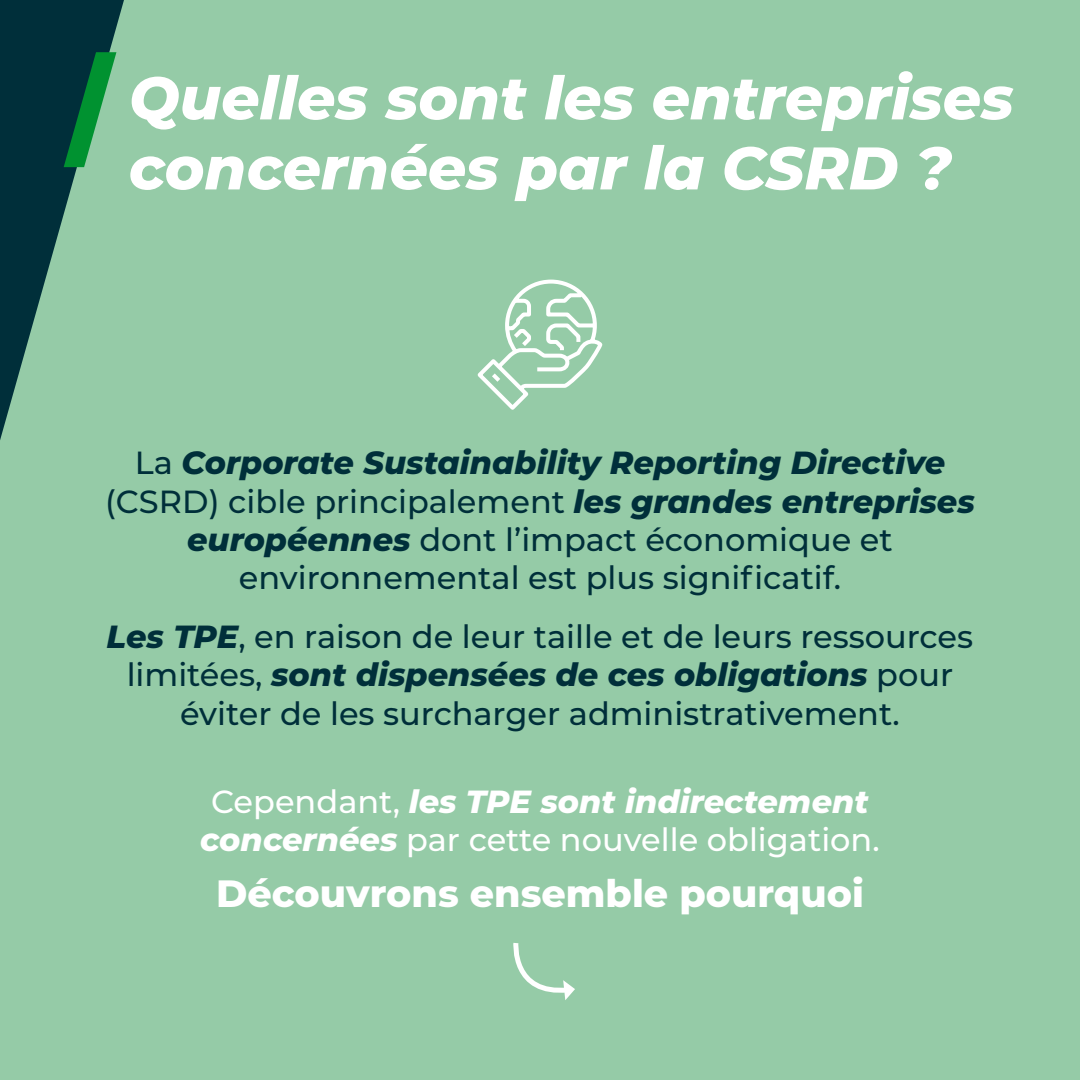
<style>
.page{position:relative;width:1080px;height:1080px;background:#95cba7}
.page>*{position:absolute;margin:0;border:0;box-sizing:border-box;transform-origin:0 0}
.t1{font:italic 800 60px/70px "Montserrat";color:#fff}
.t2{font:800 38px "Montserrat";color:#fff}
.t3{font:500 32px/38.4px "Montserrat";color:#002f3a;text-align:center}
.t4{font:500 32px/38.4px "Montserrat";color:#fff;text-align:center}
.s1{font-weight:800;font-style:italic}
</style>
<div class="page">
<svg style="left:0;top:0;width:124px;height:440px"></svg>
<svg style="left:64px;top:52px;width:52px;height:115px"></svg>
<svg style="left:513px;top:943px;width:62px;height:57px"></svg>
<svg style="left:477px;top:279px;width:126px;height:131px"></svg>
<h1 class="t1" style="left:129px;top:60px;width:886px">Quelles sont les entreprises concernées par la CSRD ?</h1>
<p class="t3" style="left:105px;top:442px;width:871px">La <span class="s1">Corporate Sustainability Reporting Directive </span>(CSRD) cible principalement <span class="s1">les grandes entreprises européennes</span> dont l’impact économique et environnemental est plus significatif.</p>
<p class="t3" style="left:107px;top:616px;width:868px"><span class="s1">Les TPE</span>, en raison de leur taille et de leurs ressources limitées, <span class="s1">sont dispensées de ces obligations</span> pour éviter de les surcharger administrativement.</p>
<p class="t4" style="left:200px;top:781px;width:681px">Cependant, <span class="s1">les TPE sont indirectement concernées</span> par cette nouvelle obligation.</p>
<p class="t2" style="left:216px;top:866px;width:649px">Découvrons ensemble pourquoi</p>
</div>
